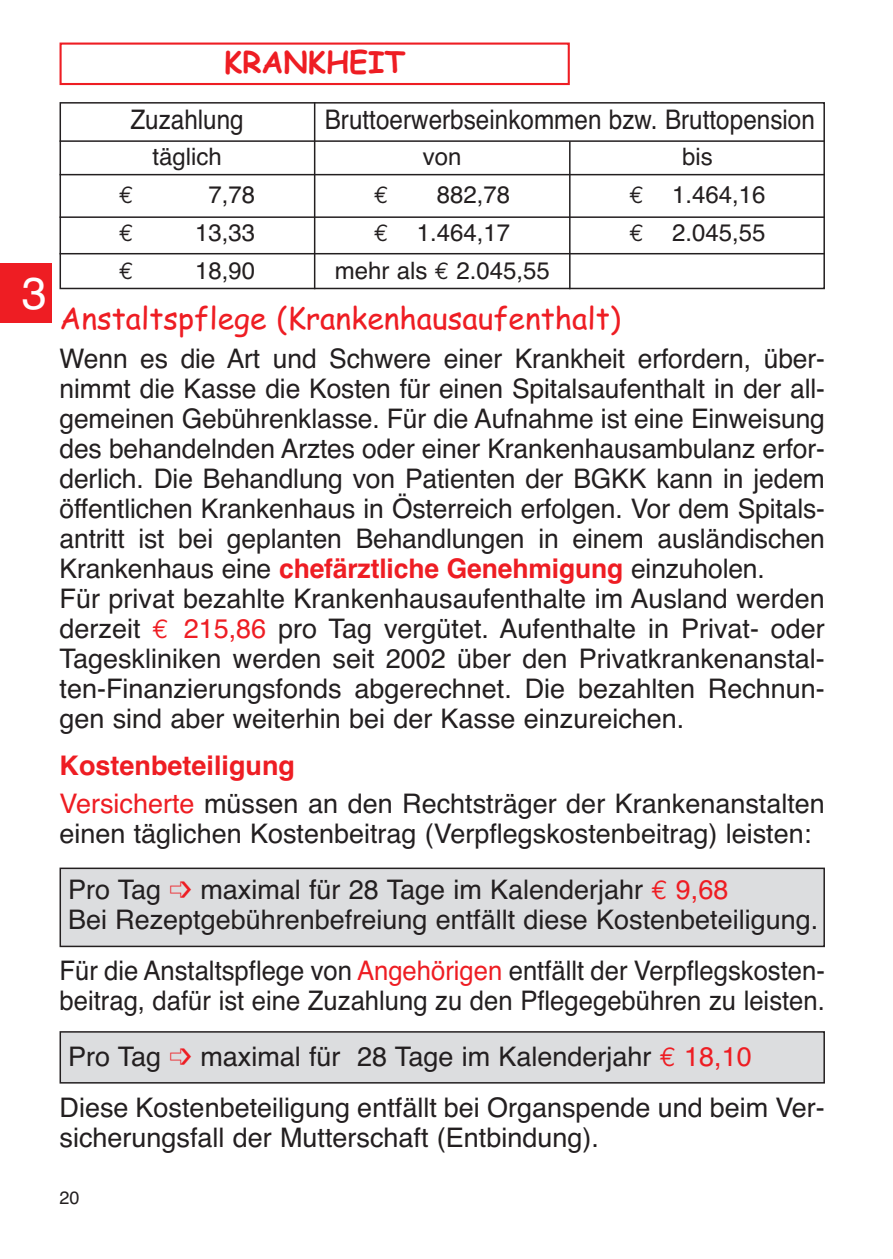
<style>
.page{position:relative;width:893px;height:1259px;background:#fff}
.page>*{position:absolute;margin:0;border:0;box-sizing:border-box;transform-origin:0 0}
.t1{font:45px "Helvetica";color:#fff}
.t2{font:30px "Comic Sans MS";color:#ee1d23}
.t3{font:700 30px "Comic Sans MS";color:#ee1d23}
.t4{font:27px/30px "Helvetica";color:#231f20}
.t5{font:27px/30px "Helvetica";color:#231f20;scale:.95 1}
.t6{font:27px "Helvetica";color:#231f20;scale:.9 1}
.t7{font:24px/37.8px "Helvetica";color:#231f20;text-align:center}
.t8{font:24px "Euro Mono";color:#231f20}
.t9{font:18px "Helvetica";color:#231f20}
.s1{font-family:"Euro Mono"}
.s2{font-weight:700;color:#ee1d23}
.s3{font-family:"Euro Mono";color:#ee1d23}
.s4{color:#ee1d23}
</style>
<div class="page">
<div style="left:0;top:264px;width:51px;height:59px;background:#ee1d23"></div>
<div style="left:60px;top:868px;width:764px;height:78px;background:#dcdddf"></div>
<div style="left:60px;top:867px;width:765px;height:80px;border:2px solid #231f20"></div>
<div style="left:60px;top:1032px;width:764px;height:50px;background:#dcdddf"></div>
<div style="left:60px;top:1031px;width:765px;height:52px;border:2px solid #231f20"></div>
<div style="left:60px;top:102px;width:765px;height:187px;border:2px solid #231f20"></div>
<hr style="left:60px;top:140px;width:765px;height:2px;background:#231f20">
<hr style="left:60px;top:174px;width:765px;height:1px;background:#231f20">
<hr style="left:60px;top:216px;width:765px;height:2px;background:#231f20">
<hr style="left:60px;top:253px;width:765px;height:1px;background:#231f20">
<hr style="left:314px;top:102px;width:1px;height:187px;background:#231f20">
<hr style="left:569px;top:141px;width:2px;height:148px;background:#231f20">
<div style="left:60px;top:43px;width:510px;height:42px;border:2px solid #ee1d23"></div>
<h1 class="t1" style="left:22px;top:267px;width:27px">3</h1>
<p class="t3" style="left:224px;top:45px;width:183px">KRANKHEIT</p>
<p class="t6" style="left:130px;top:104px;width:128px">Zuzahlung</p>
<p class="t6" style="left:325px;top:104px;width:546px">Bruttoerwerbseinkommen bzw. Bruttopension</p>
<p class="t7" style="left:152px;top:138px;width:71px">täglich</p>
<p class="t8" style="left:119px;top:180px;width:16px">€</p>
<p class="t7" style="left:208px;top:175px;width:48px">7,78</p>
<p class="t8" style="left:119px;top:219px;width:16px">€</p>
<p class="t7" style="left:195px;top:214px;width:62px">13,33</p>
<p class="t8" style="left:119px;top:257px;width:16px">€</p>
<p class="t7" style="left:195px;top:252px;width:62px">18,90</p>
<p class="t7" style="left:423px;top:138px;width:40px">von</p>
<p class="t8" style="left:374px;top:180px;width:16px">€</p>
<p class="t7" style="left:437px;top:175px;width:75px">882,78</p>
<p class="t7" style="left:374px;top:214px;width:138px"><span class="s1">€</span> 1.464,17</p>
<p class="t7" style="left:335px;top:252px;width:217px">mehr als <span class="s1">€</span> 2.045,55</p>
<p class="t7" style="left:629px;top:138px;width:138px">bis<br><span class="s1">€</span> 1.464,16 <span class="s1">€</span> 2.045,55</p>
<p class="t2" style="left:60px;top:301px;width:563px">Anstaltspflege (Krankenhausaufenthalt)</p>
<p class="t4" style="left:59px;top:343px;width:767px">Wenn es die Art und Schwere einer Krankheit erfordern, über&shy;nimmt die Kasse die Kosten für einen Spitalsaufenthalt in der all&shy;gemeinen Gebührenklasse. Für die Aufnahme ist eine Einweisung des behandelnden Arztes oder einer Krankenhausambulanz erfor&shy;derlich. Die Behandlung von Patienten der BGKK kann in jedem öffentlichen Krankenhaus in Österreich erfolgen. Vor dem Spitals&shy;antritt ist bei geplanten Behandlungen in einem ausländischen Krankenhaus eine <span class="s2">chefärztliche Genehmigung</span> einzuholen.<br>Für privat bezahlte Krankenhausaufenthalte im Ausland werden derzeit <span class="s3">€</span> <span class="s4">215,86</span> pro Tag vergütet. Aufenthalte in Privat- oder Tageskliniken werden seit 2002 über den Privatkrankenanstal&shy;ten-Finanzierungsfonds abgerechnet. Die bezahlten Rechnun&shy;gen sind aber weiterhin bei der Kasse einzureichen.</p>
<p class="t4" style="left:60px;top:746px;width:767px;line-height:38.4px"><span class="s2">Kostenbeteiligung<br></span><span class="s4">Versicherte</span> müssen an den Rechtsträger der Krankenanstalten</p>
<p class="t4" style="left:68px;top:806px;width:745px;line-height:55.5px;text-indent:-8px">einen täglichen Kostenbeitrag (Verpflegskostenbeitrag) leisten:<br>Pro Tag</p>
<p class="t4" style="left:68px;top:874px;width:752px;text-indent:132px">maximal für 28 Tage im Kalenderjahr <span class="s3">€</span> <span class="s4">9,68<br></span>Bei Rezeptgebührenbefreiung entfällt diese Kostenbeteiligung.</p>
<p class="t5" style="left:60px;top:955px;width:807px">Für die Anstaltspflege von <span class="s4">Angehörigen</span> entfällt der Verpflegskosten&shy;beitrag, dafür ist eine Zuzahlung zu den Pflegegebühren zu leisten.</p>
<p class="t4" style="left:68px;top:1041px;width:95px">Pro Tag</p>
<p class="t4" style="left:60px;top:1030px;width:767px;line-height:51.3px;text-indent:141px">maximal für 28 Tage im Kalenderjahr <span class="s3">€</span> <span class="s4">18,10<br></span>Diese Kostenbeteiligung entfällt bei Organspende und beim Ver-</p>
<p class="t4" style="left:60px;top:1122px;width:541px">sicherungsfall der Mutterschaft (Entbindung).</p>
<p class="t9" style="left:60px;top:1187px;width:22px">20</p>
</div>
